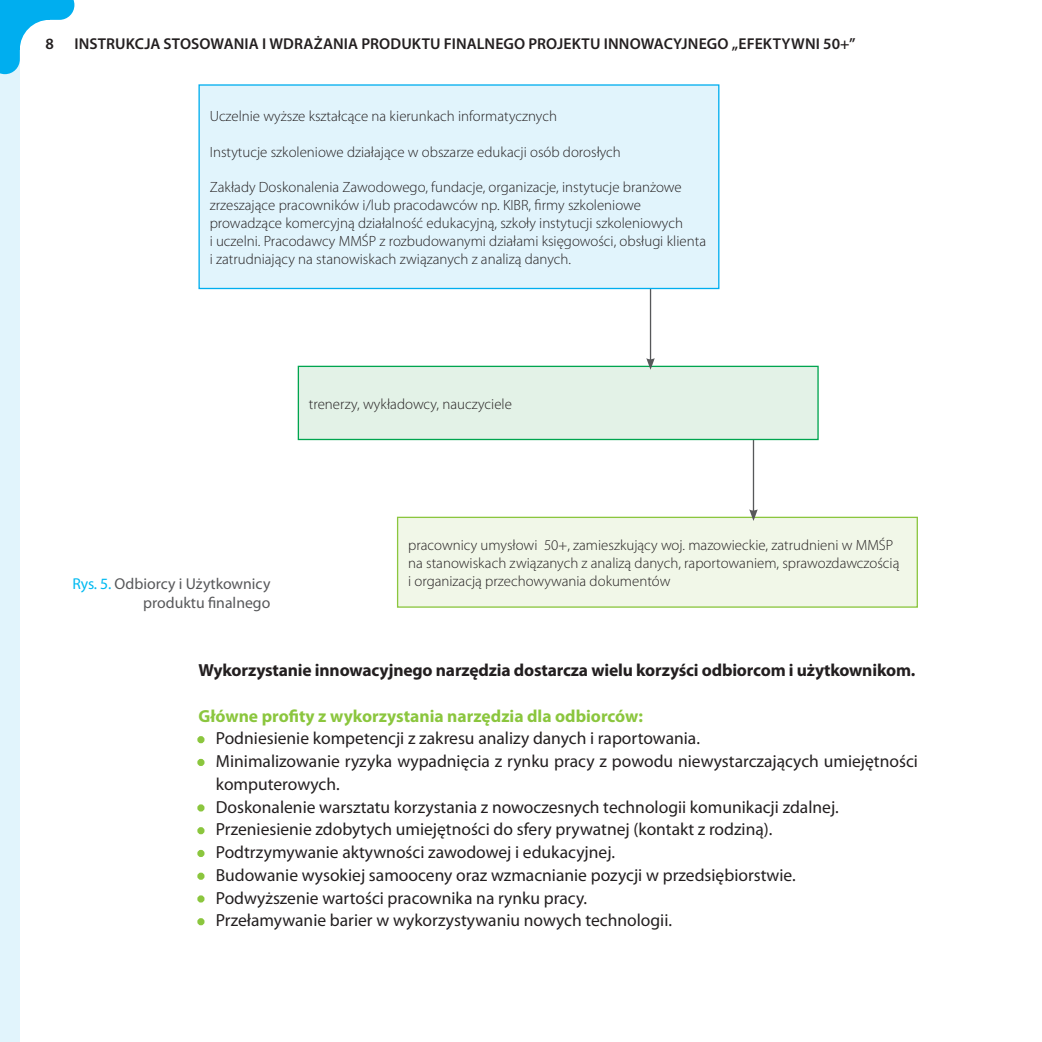
<style>
.page{position:relative;width:1042px;height:1042px;background:#fff}
.page>*{position:absolute;margin:0;border:0;box-sizing:border-box;transform-origin:0 0}
.t1{font:17.5px/22.8px "Myriad Pro";color:#231f20}
.t2{font:700 17.5px "Myriad Pro";letter-spacing:-.01em;color:#231f20}
.t3{font:700 17.5px "Myriad Pro";color:#8bc63e}
.t4{font:600 15.75px "Myriad Pro";letter-spacing:.01em;color:#231f20}
.t5{font:15.75px/18.9px "Myriad Pro";color:#57585a;text-align:right}
.t6{font:300 14.88px/17.8px "Myriad Pro";color:#231f20}
.s1{color:#00baf1}
.s2{color:#8bc63e}
</style>
<div class="page">
<div style="left:0;top:0;width:20px;height:1042px;background:#e1f4fc"></div>
<svg style="left:0;top:0;width:74px;height:74px"></svg>
<div style="left:197px;top:736px;width:7px;height:7px;border:4px solid #8bc63e;border-radius:50%"></div>
<div style="left:197px;top:759px;width:7px;height:7px;border:4px solid #8bc63e;border-radius:50%"></div>
<div style="left:197px;top:804px;width:7px;height:7px;border:4px solid #8bc63e;border-radius:50%"></div>
<div style="left:197px;top:827px;width:7px;height:7px;border:4px solid #8bc63e;border-radius:50%"></div>
<div style="left:197px;top:850px;width:7px;height:7px;border:4px solid #8bc63e;border-radius:50%"></div>
<div style="left:197px;top:872px;width:7px;height:8px;border:4px solid #8bc63e;border-radius:50%"></div>
<div style="left:197px;top:895px;width:7px;height:7px;border:4px solid #8bc63e;border-radius:50%"></div>
<div style="left:197px;top:918px;width:7px;height:7px;border:4px solid #8bc63e;border-radius:50%"></div>
<div style="left:398px;top:517px;width:519px;height:90px;background:#f1f7e8"></div>
<div style="left:397px;top:517px;width:521px;height:91px;border:1px solid #8bc63e"></div>
<hr style="left:753px;top:437px;width:1px;height:75px;background:#57585a">
<svg style="left:749px;top:509px;width:9px;height:12px"></svg>
<div style="left:298px;top:366px;width:520px;height:73px;background:#e3f2e7"></div>
<div style="left:298px;top:366px;width:521px;height:74px;border:1px solid #00a54f"></div>
<hr style="left:650px;top:285px;width:1px;height:76px;background:#57585a">
<svg style="left:646px;top:358px;width:9px;height:12px"></svg>
<div style="left:199px;top:85px;width:520px;height:203px;background:#e1f4fc"></div>
<div style="left:198px;top:84px;width:521px;height:205px;border:1px solid #00aeef"></div>
<p class="t4" style="left:45px;top:34px;width:10px">8</p>
<p class="t4" style="left:74px;top:34px;width:782px">INSTRUKCJA STOSOWANIA I WDRAŻANIA PRODUKTU FINALNEGO PROJEKTU INNOWACYJNEGO „EFEKTYWNI 50+”</p>
<p class="t6" style="left:210px;top:107px;width:349px">Uczelnie wyższe kształcące na kierunkach informatycznych</p>
<p class="t6" style="left:210px;top:143px;width:413px">Instytucje szkoleniowe działające w obszarze edukacji osób dorosłych</p>
<p class="t6" style="left:210px;top:178px;width:498px">Zakłady Doskonalenia Zawodowego, fundacje, organizacje, instytucje branżowe zrzeszające pracowników i/lub pracodawców np. KIBR, firmy szkoleniowe prowadzące komercyjną działalność edukacyjną, szkoły instytucji szkoleniowych<br>i uczelni. Pracodawcy MMŚP z rozbudowanymi działami księgowości, obsługi klienta i zatrudniający na stanowiskach związanych z analizą danych.</p>
<p class="t6" style="left:309px;top:394px;width:204px">trenerzy, wykładowcy, nauczyciele</p>
<p class="t5" style="left:72px;top:574px;width:200px"><span class="s1">Rys. 5.</span> Odbiorcy i Użytkownicy produktu finalnego</p>
<p class="t6" style="left:408px;top:536px;width:493px">pracownicy umysłowi 50+, zamieszkujący woj. mazowieckie, zatrudnieni w MMŚP na stanowiskach związanych z analizą danych, raportowaniem, sprawozdawczością i organizacją przechowywania dokumentów</p>
<p class="t2" style="left:198px;top:659px;width:718px">Wykorzystanie innowacyjnego narzędzia dostarcza wielu korzyści odbiorcom i użytkownikom.</p>
<p class="t3" style="left:198px;top:704px;width:446px">Główne profity z wykorzystania narzędzia dla odbiorców:</p>
<p class="t1" style="left:198px;top:727px;width:503px"><span class="s2">•</span> Podniesienie kompetencji z zakresu analizy danych i raportowania.</p>
<p class="t1" style="left:216px;top:749px;width:703px;text-indent:-17px"><span class="s2">•</span> Minimalizowanie ryzyka wypadnięcia z rynku pracy z powodu niewystarczających umiejętności komputerowych.</p>
<p class="t1" style="left:198px;top:795px;width:642px"><span class="s2">•</span> Doskonalenie warsztatu korzystania z nowoczesnych technologii komunikacji zdalnej.</p>
<p class="t1" style="left:198px;top:818px;width:575px"><span class="s2">•</span> Przeniesienie zdobytych umiejętności do sfery prywatnej (kontakt z rodziną).</p>
<p class="t1" style="left:198px;top:840px;width:418px"><span class="s2">•</span> Podtrzymywanie aktywności zawodowej i edukacyjnej.</p>
<p class="t1" style="left:198px;top:863px;width:599px"><span class="s2">•</span> Budowanie wysokiej samooceny oraz wzmacnianie pozycji w przedsiębiorstwie.</p>
<p class="t1" style="left:198px;top:886px;width:390px"><span class="s2">•</span> Podwyższenie wartości pracownika na rynku pracy.</p>
<p class="t1" style="left:198px;top:909px;width:475px"><span class="s2">•</span> Przełamywanie barier w wykorzystywaniu nowych technologii.</p>
</div>
